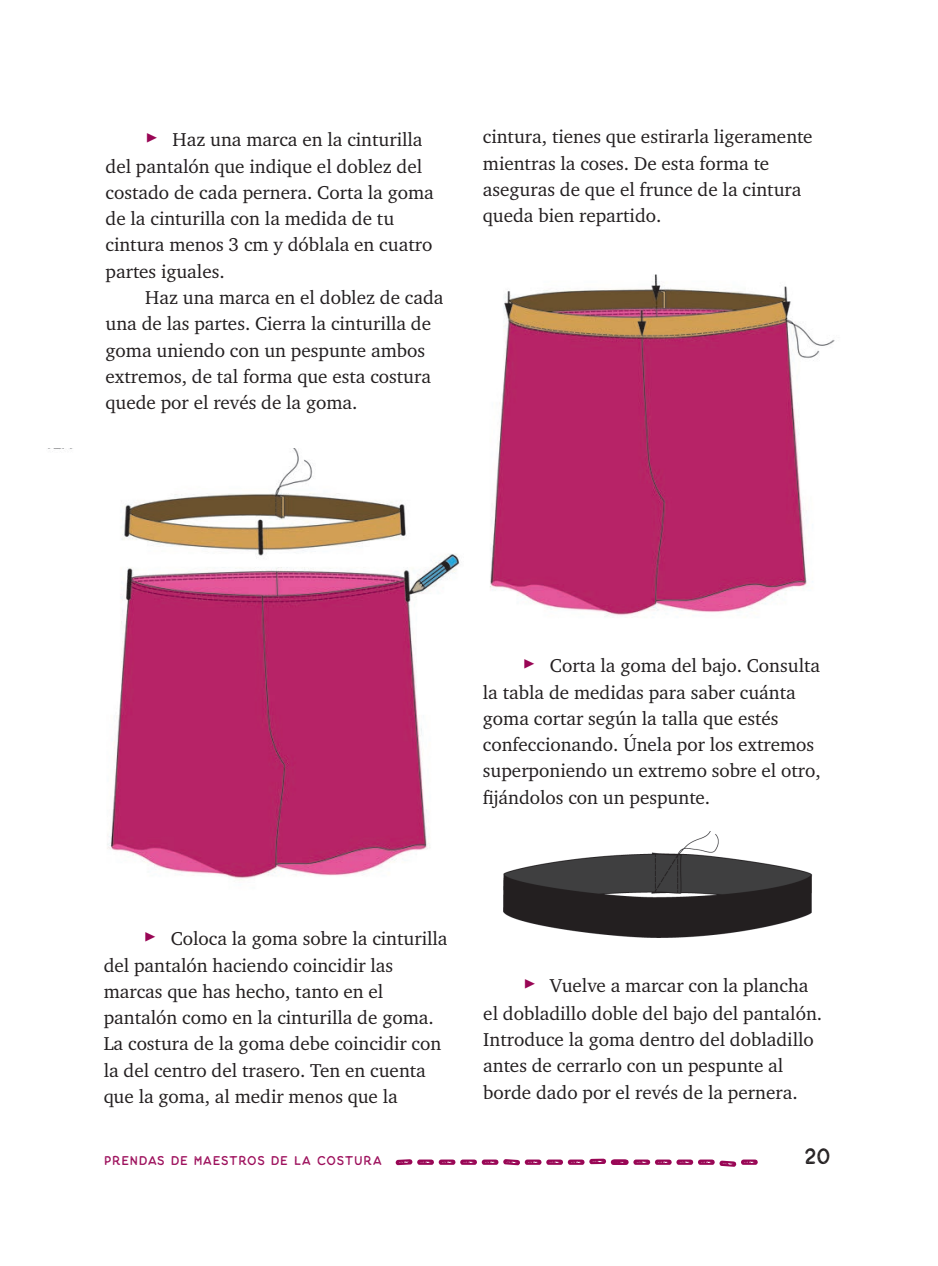
<style>
.page{position:relative;width:938px;height:1266px;background:#fff}
.page>*{position:absolute;margin:0;border:0;box-sizing:border-box;transform-origin:0 0}
.t1{font:21px "Thistails Sans Rough";color:#231f20}
.t2{font:19.25px/26.2px "Charter EF";color:#231f20}
.t3{font:11.72px "Thistails Sans Rough";color:#990655}
.s1{font-family:"Trajan Pro 3";font-weight:700;font-size:22.75px;color:#990655}
</style>
<div class="page">
<svg style="left:395px;top:1158px;width:362px;height:8px"></svg>
<img style="left:47px;top:448px;width:413px;height:432px">
<img style="left:490px;top:274px;width:345px;height:343px">
<img style="left:503px;top:832px;width:310px;height:106px">
<p class="t2" style="left:105px;top:126px;width:330px;text-indent:40px"><span class="s1">▶</span> Haz una marca en la cinturilla del pantalón que indique el doblez del costado de cada pernera. Corta la goma de la cinturilla con la medida de tu cintura menos 3 cm y dóblala en cuatro partes iguales.</p>
<p class="t2" style="left:105px;top:284px;width:339px;text-indent:40px">Haz una marca en el doblez de cada una de las partes. Cierra la cinturilla de goma uniendo con un pespunte ambos extremos, de tal forma que esta costura quede por el revés de la goma.</p>
<p class="t2" style="left:482px;top:123px;width:331px">cintura, tienes que estirarla ligeramente mientras la coses. De esta forma te aseguras de que el frunce de la cintura queda bien repartido.</p>
<p class="t2" style="left:482px;top:652px;width:339px;text-indent:40px"><span class="s1">▶</span> Corta la goma del bajo. Consulta la tabla de medidas para saber cuánta goma cortar según la talla que estés confeccionando. Únela por los extremos superponiendo un extremo sobre el otro, fijándolos con un pespunte.</p>
<p class="t2" style="left:104px;top:925px;width:345px;text-indent:40px"><span class="s1">▶</span> Coloca la goma sobre la cinturilla del pantalón haciendo coincidir las marcas que has hecho, tanto en el pantalón como en la cinturilla de goma.<br>La costura de la goma debe coincidir con la del centro del trasero. Ten en cuenta que la goma, al medir menos que la</p>
<p class="t2" style="left:483px;top:971px;width:340px;line-height:28px;text-indent:40px"><span class="s1">▶</span> Vuelve a marcar con la plancha el dobladillo doble del bajo del pantalón.</p>
<p class="t2" style="left:483px;top:1026px;width:332px">Introduce la goma dentro del dobladillo antes de cerrarlo con un pespunte al borde dado por el revés de la pernera.</p>
<p class="t3" style="left:104px;top:1155px;width:280px">PRENDAS DE MAESTROS DE LA COSTURA</p>
<p class="t1" style="left:804px;top:1145px;width:27px">20</p>
</div>
